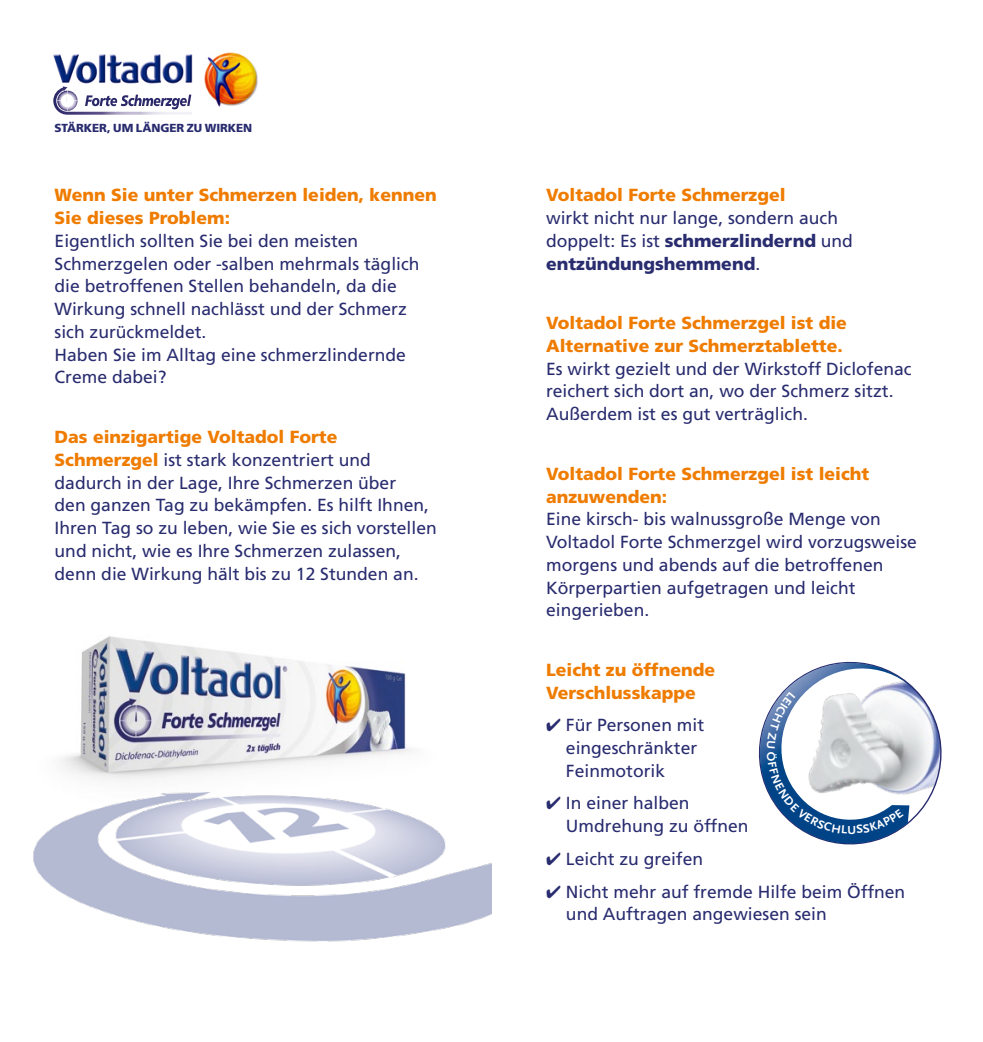
<style>
.page{position:relative;width:983px;height:1042px;background:#fff}
.page>*{position:absolute;margin:0;border:0;box-sizing:border-box;transform-origin:0 0}
.t1{font:17.5px/22.8px "Frutiger LT Com";color:#292c6f}
.t2{font:900 17.5px/22.8px "Frutiger LT Com";color:#ef7c00}
.t3{font:900 11.72px "Frutiger LT Com";letter-spacing:-.01em;color:#292c6f}
.s1{font-weight:900;color:#ef7c00}
.s2{font-weight:900}
</style>
<div class="page">
<img style="left:61px;top:636px;width:351px;height:157px">
<img style="left:33px;top:793px;width:458px;height:149px">
<img style="left:204px;top:52px;width:54px;height:55px">
<img style="left:53px;top:54px;width:140px;height:30px">
<svg style="left:53px;top:86px;width:139px;height:29px"></svg>
<svg style="left:917px;top:691px;width:25px;height:125px"></svg>
<svg style="left:758px;top:661px;width:159px;height:184px"></svg>
<p class="t3" style="left:55px;top:121px;width:199px">STÄRKER, UM LÄNGER ZU WIRKEN</p>
<p class="t2" style="left:55px;top:184px;width:383px">Wenn Sie unter Schmerzen leiden, kennen<br>Sie dieses Problem:</p>
<p class="t1" style="left:55px;top:230px;width:366px">Eigentlich sollten Sie bei den meisten Schmerzgelen oder -salben mehrmals täglich die betroffenen Stellen behandeln, da die Wirkung schnell nachlässt und der Schmerz sich zurückmeldet.<br>Haben Sie im Alltag eine schmerzlindernde Creme dabei?</p>
<p class="t1" style="left:55px;top:426px;width:383px"><span class="s1">Das einzigartige Voltadol Forte Schmerzgel</span> ist stark konzentriert und dadurch in der Lage, Ihre Schmerzen über<br>den ganzen Tag zu bekämpfen. Es hilft Ihnen, Ihren Tag so zu leben, wie Sie es sich vorstellen und nicht, wie es Ihre Schmerzen zulassen, denn die Wirkung hält bis zu 12 Stunden an.</p>
<p class="t2" style="left:546px;top:184px;width:241px">Voltadol Forte Schmerzgel</p>
<p class="t1" style="left:546px;top:207px;width:308px">wirkt nicht nur lange, sondern auch doppelt: Es ist <span class="s2">schmerzlindernd</span> und <span class="s2">entzündungshemmend</span>.</p>
<p class="t2" style="left:546px;top:312px;width:302px">Voltadol Forte Schmerzgel ist die<br>Alternative zur Schmerztablette.</p>
<p class="t1" style="left:546px;top:357px;width:367px">Es wirkt gezielt und der Wirkstoff Diclofenac reichert sich dort an, wo der Schmerz sitzt.<br>Außerdem ist es gut verträglich.</p>
<p class="t2" style="left:546px;top:462px;width:324px">Voltadol Forte Schmerzgel ist leicht anzuwenden:</p>
<p class="t1" style="left:546px;top:508px;width:372px">Eine kirsch- bis walnussgroße Menge von Voltadol Forte Schmerzgel wird vorzugsweise morgens und abends auf die betroffenen Körperpartien aufgetragen und leicht eingerieben.</p>
<p class="t2" style="left:546px;top:658px;width:170px">Leicht zu öffnende<br>Verschlusskappe</p>
<p class="t1" style="left:566px;top:714px;width:140px;text-indent:-20px">✔ Für Personen mit eingeschränkter<br>Feinmotorik</p>
<p class="t1" style="left:566px;top:792px;width:184px;text-indent:-20px">✔ In einer halben<br>Umdrehung zu öffnen</p>
<p class="t1" style="left:546px;top:847px;width:158px">✔ Leicht zu greifen</p>
<p class="t1" style="left:566px;top:880px;width:341px;text-indent:-20px">✔ Nicht mehr auf fremde Hilfe beim Öffnen und Auftragen angewiesen sein</p>
</div>
